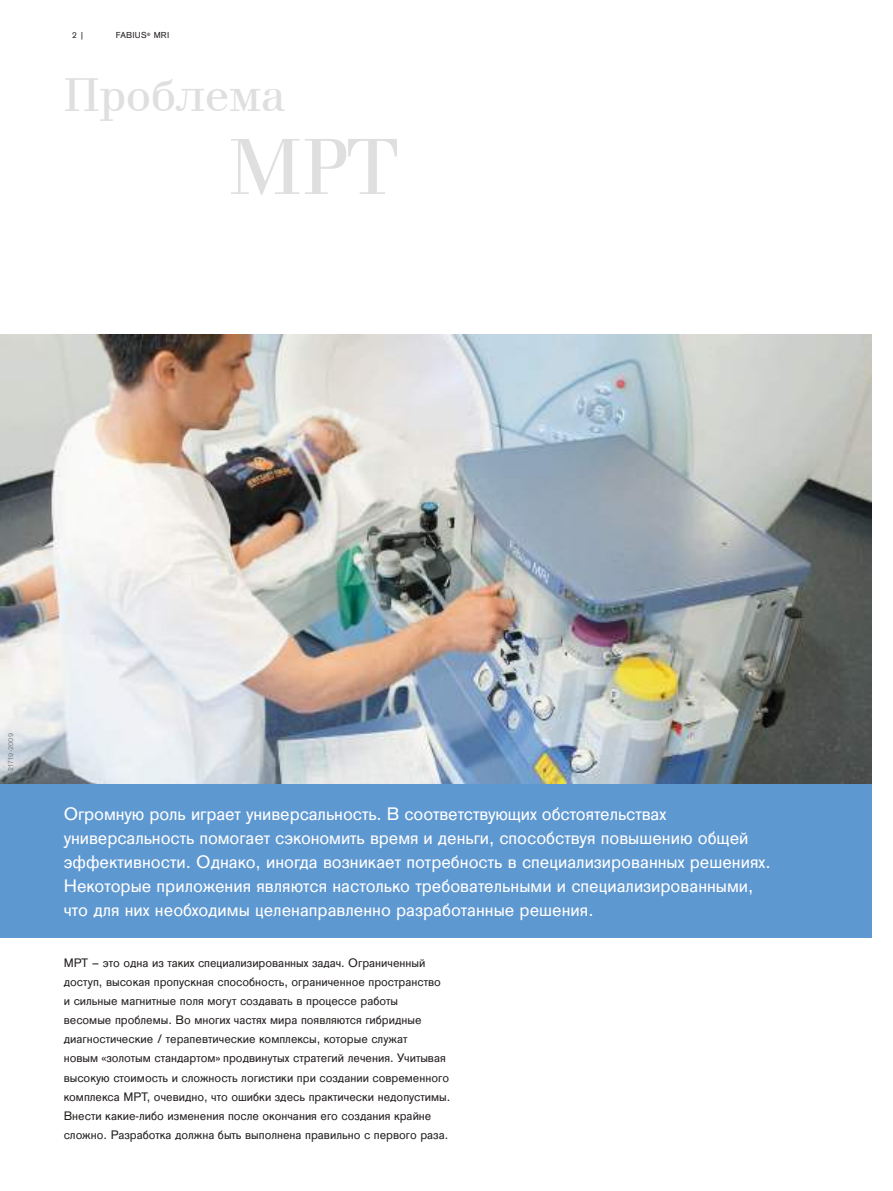
<style>
.page{position:relative;width:893px;height:1191px;background:#fff}
.page>*{position:absolute;margin:0;border:0;box-sizing:border-box;transform-origin:0 0}
.t1{font:82.5px "Draeger Walbaum Global";color:#e0dfdf}
.t2{font:48.75px "Draeger Walbaum Global";color:#e0dfdf}
.t3{font:18.75px/24px "Draeger Sans Global";color:#fff}
.t4{font:12.75px/19.2px "Draeger Sans Global";color:#241f1f}
.t5{font:9px "Draeger Sans Global";letter-spacing:.025em;color:#241f1f}
.t6{font:7.5px "Draeger Sans Global";letter-spacing:.025em;color:#7d7c7e}
.s1{font-size:7.65px}
</style>
<div class="page">
<img style="left:0;top:335px;width:872px;height:449px">
<div style="left:0;top:784px;width:872px;height:154px;background:#5e98d1"></div>
<p class="t5" style="left:72px;top:30px;width:14px">2 |</p>
<p class="t5" style="left:116px;top:30px;width:55px">FABIUS<span class="s1">®</span> MRI</p>
<h2 class="t2" style="left:64px;top:56px;width:224px">Проблема</h2>
<h1 class="t1" style="left:229px;top:100px;width:170px">МРТ</h1>
<p class="t6" style="left:6px;top:778px;width:47px;rotate:-90deg">D-21719-2009</p>
<p class="t3" style="left:64px;top:801px;width:708px">Огромную роль играет универсальность. В соответствующих обстоятельствах универсальность помогает сэкономить время и деньги, способствуя повышению общей эффективности. Однако, иногда возникает потребность в специализированных решениях.<br>Некоторые приложения являются настолько требовательными и специализированными, что для них необходимы целенаправленно разработанные решения.</p>
<p class="t4" style="left:64px;top:952px;width:388px">МРТ – это одна из таких специализированных задач. Ограниченный доступ, высокая пропускная способность, ограниченное пространство и сильные магнитные поля могут создавать в процессе работы<br>весомые проблемы. Во многих частях мира появляются гибридные диагностические / терапевтические комплексы, которые служат<br>новым «золотым стандартом» продвинутых стратегий лечения. Учитывая высокую стоимость и сложность логистики при создании современного комплекса МРТ, очевидно, что ошибки здесь практически недопустимы.<br>Внести какие-либо изменения после окончания его создания крайне сложно. Разработка должна быть выполнена правильно с первого раза.</p>
</div>
